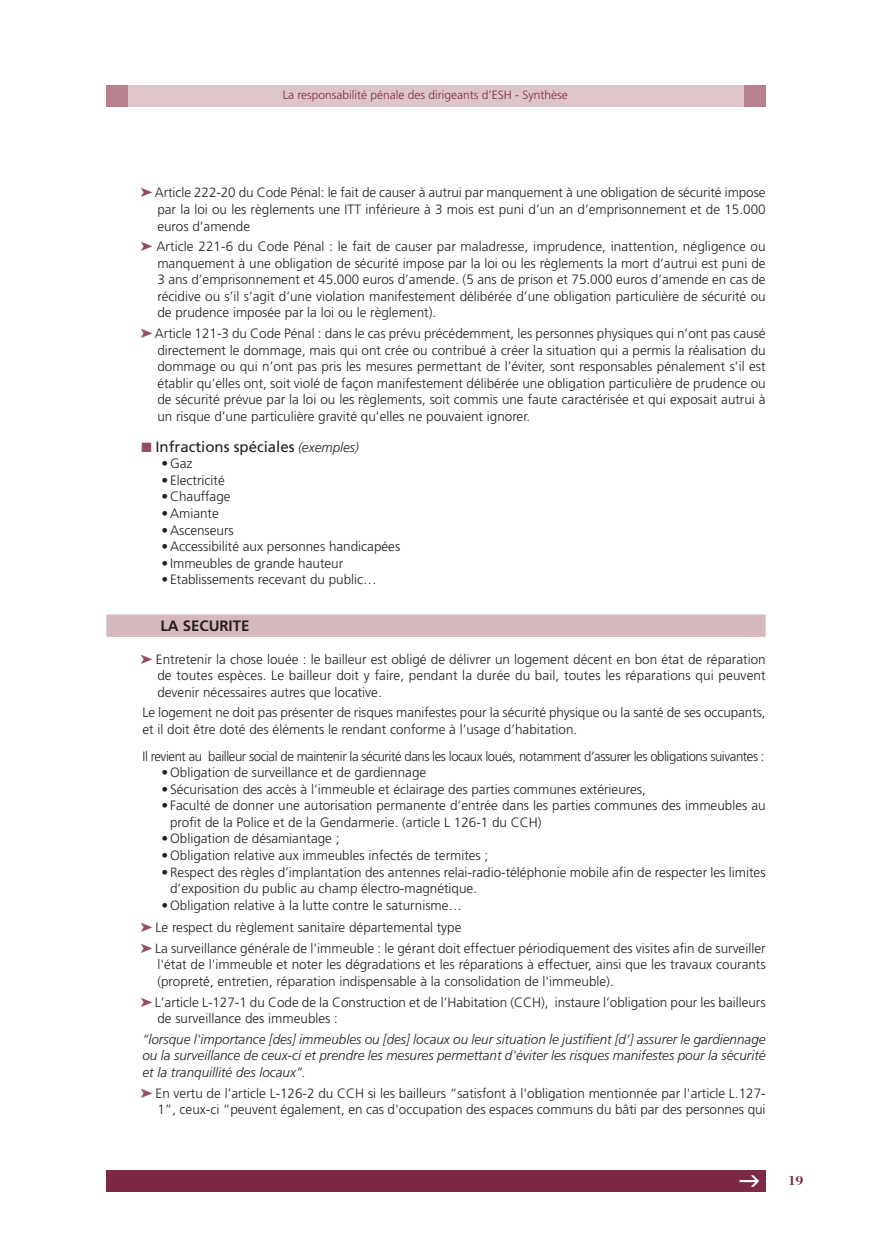
<style>
.page{position:relative;width:872px;height:1234px;background:#fff}
.page>*{position:absolute;margin:0;border:0;box-sizing:border-box;transform-origin:0 0}
.t1{font:15px "Frutiger";color:#231f20}
.t2{font:700 15px "Frutiger";color:#231f20}
.t3{font:300 13.5px/16.5px "Frutiger";color:#231f20;text-align:justify}
.t4{font:italic 300 13.5px/16.5px "Frutiger";color:#231f20;text-align:justify}
.t5{font:300 13.5px "Frutiger";letter-spacing:-.03em;color:#231f20}
.t6{font:700 13.5px "Bodoni";color:#7e2846}
.t7{font:300 12px "Frutiger";color:#7e2846}
.s1{color:#934d60}
.s2{font-weight:300;font-style:italic;font-size:13.5px}
</style>
<div class="page">
<div style="left:106px;top:85px;width:638px;height:21px;background:#dec5c9"></div>
<div style="left:106px;top:1169px;width:659px;height:22px;background:#7e2846"></div>
<div style="left:106px;top:85px;width:22px;height:21px;background:#b7828e"></div>
<div style="left:744px;top:85px;width:21px;height:21px;background:#b7828e"></div>
<div style="left:106px;top:614px;width:659px;height:22px;background:#d6b9bf"></div>
<p class="t7" style="left:283px;top:90px;width:286px">La responsabilité pénale des dirigeants d’ESH - Synthèse</p>
<p class="t3" style="left:155px;top:185px;width:612px">Article 222-20 du Code Pénal: le fait de causer à autrui par manquement à une obligation de sécurité impose par la loi ou les règlements une ITT inférieure à 3 mois est puni d’un an d’emprisonnement et de 15.000 euros d’amende</p>
<p class="t3" style="left:156px;top:239px;width:610px">Article 221-6 du Code Pénal : le fait de causer par maladresse, imprudence, inattention, négligence ou manquement à une obligation de sécurité impose par la loi ou les règlements la mort d’autrui est puni de 3 ans d’emprisonnement et 45.000 euros d’amende. (5 ans de prison et 75.000 euros d’amende en cas de récidive ou s’il s’agit d’une violation manifestement délibérée d’une obligation particulière de sécurité ou de prudence imposée par la loi ou le règlement).</p>
<p class="t3" style="left:155px;top:326px;width:612px">Article 121-3 du Code Pénal : dans le cas prévu précédemment, les personnes physiques qui n’ont pas causé directement le dommage, mais qui ont crée ou contribué à créer la situation qui a permis la réalisation du dommage ou qui n’ont pas pris les mesures permettant de l’éviter, sont responsables pénalement s’il est établir qu’elles ont, soit violé de façon manifestement délibérée une obligation particulière de prudence ou de sécurité prévue par la loi ou les règlements, soit commis une faute caractérisée et qui exposait autrui à un risque d’une particulière gravité qu’elles ne pouvaient ignorer.</p>
<p class="t1" style="left:141px;top:440px;width:219px"><span class="s1">■</span> Infractions spéciales <span class="s2">(exemples)</span></p>
<p class="t3" style="left:162px;top:456px;width:32px">•Gaz</p>
<p class="t3" style="left:162px;top:473px;width:65px">• Electricité</p>
<p class="t3" style="left:162px;top:489px;width:70px">•Chauffage</p>
<p class="t3" style="left:162px;top:506px;width:59px">•Amiante</p>
<p class="t3" style="left:162px;top:522px;width:74px">•Ascenseurs</p>
<p class="t3" style="left:162px;top:539px;width:240px">•Accessibilité aux personnes handicapées</p>
<p class="t3" style="left:162px;top:555px;width:183px">• Immeubles de grande hauteur</p>
<p class="t3" style="left:162px;top:572px;width:217px">• Etablissements recevant du public…</p>
<p class="t2" style="left:160px;top:619px;width:91px">LA SECURITE</p>
<p class="t3" style="left:156px;top:651px;width:611px">Entretenir la chose louée : le bailleur est obligé de délivrer un logement décent en bon état de réparation de toutes espèces. Le bailleur doit y faire, pendant la durée du bail, toutes les réparations qui peuvent devenir nécessaires autres que locative.</p>
<p class="t3" style="left:142px;top:705px;width:624px">Le logement ne doit pas présenter de risques manifestes pour la sécurité physique ou la santé de ses occupants, et il doit être doté des éléments le rendant conforme à l’usage d’habitation.</p>
<p class="t5" style="left:142px;top:750px;width:623px">Il revient au bailleur social de maintenir la sécurité dans les locaux loués, notamment d’assurer les obligations suivantes :</p>
<p class="t3" style="left:162px;top:765px;width:266px">•Obligation de surveillance et de gardiennage</p>
<p class="t3" style="left:162px;top:781px;width:486px">• Sécurisation des accès à l’immeuble et éclairage des parties communes extérieures,</p>
<p class="t3" style="left:170px;top:798px;width:597px;text-indent:-9px">• Faculté de donner une autorisation permanente d’entrée dans les parties communes des immeubles au profit de la Police et de la Gendarmerie. (article L 126-1 du CCH)</p>
<p class="t3" style="left:162px;top:831px;width:179px">•Obligation de désamiantage ;</p>
<p class="t3" style="left:162px;top:847px;width:328px">•Obligation relative aux immeubles infectés de termites ;</p>
<p class="t3" style="left:170px;top:864px;width:597px;text-indent:-8px">•Respect des règles d’implantation des antennes relai-radio-téléphonie mobile afin de respecter les limites d’exposition du public au champ électro-magnétique.</p>
<p class="t3" style="left:155px;top:894px;width:308px;line-height:22.5px;text-align:center">•Obligation relative à la lutte contre le saturnisme…<br>Le respect du règlement sanitaire départemental type</p>
<p class="t3" style="left:155px;top:940px;width:612px">La surveillance générale de l'immeuble : le gérant doit effectuer périodiquement des visites afin de surveiller l'état de l'immeuble et noter les dégradations et les réparations à effectuer, ainsi que les travaux courants (propreté, entretien, réparation indispensable à la consolidation de l'immeuble).</p>
<p class="t3" style="left:155px;top:994px;width:612px">L’article L-127-1 du Code de la Construction et de l’Habitation (CCH), instaure l’obligation pour les bailleurs de surveillance des immeubles :</p>
<p class="t4" style="left:142px;top:1031px;width:624px">“lorsque l'importance [des] immeubles ou [des] locaux ou leur situation le justifient [d’] assurer le gardiennage ou la surveillance de ceux-ci et prendre les mesures permettant d'éviter les risques manifestes pour la sécurité et la tranquillité des locaux”.</p>
<p class="t3" style="left:156px;top:1085px;width:611px">En vertu de l’article L-126-2 du CCH si les bailleurs “satisfont à l'obligation mentionnée par l'article L.127-<br>1”, ceux-ci “peuvent également, en cas d'occupation des espaces communs du bâti par des personnes qui</p>
<p class="t6" style="left:787px;top:1172px;width:17px">19</p>
</div>
